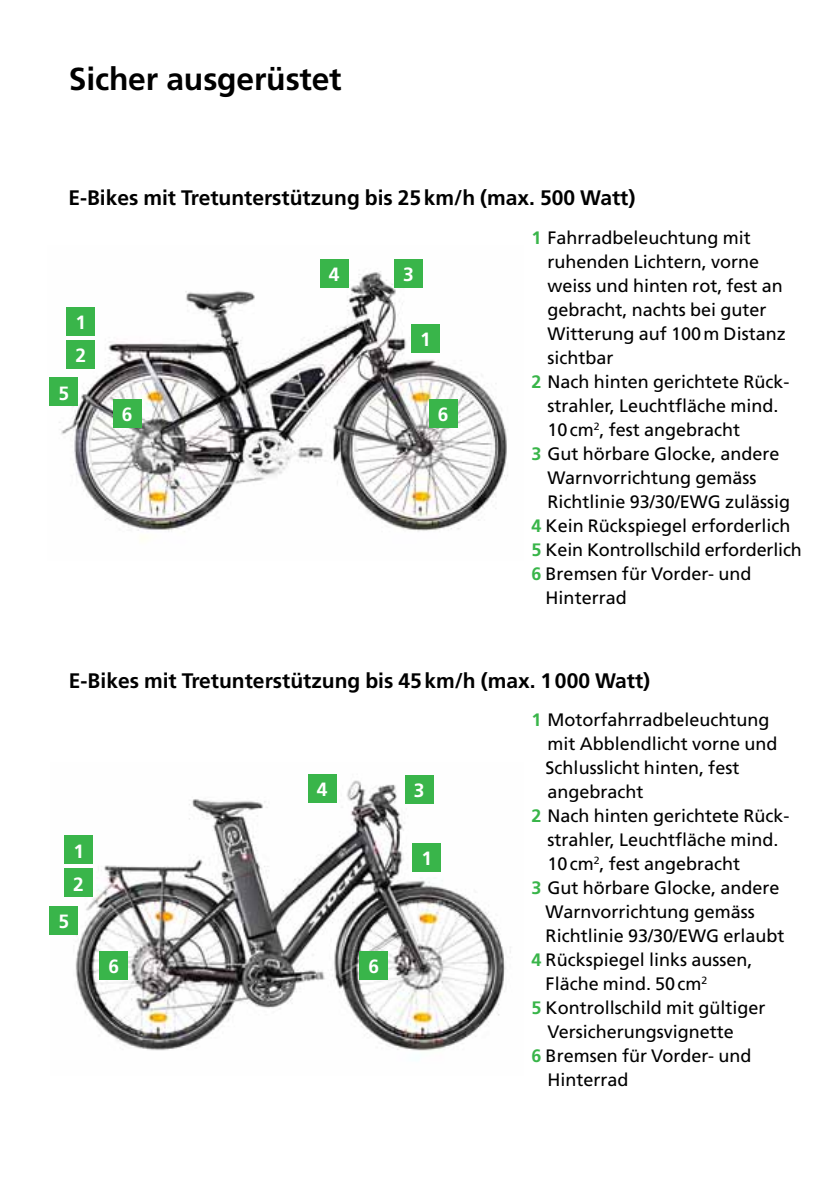
<style>
.page{position:relative;width:840px;height:1191px;background:#fff}
.page>*{position:absolute;margin:0;border:0;box-sizing:border-box;transform-origin:0 0}
.t1{font:700 31.8px "Frutiger LT Std";letter-spacing:-.005em;color:#000}
.t2{font:700 21px "Frutiger LT Std";color:#000}
.t3{font:700 19.2px/33.2px "Frutiger LT Std";color:#fff}
.t4{font:18px "Frutiger LT Std";color:#000}
.s1{font-weight:700;color:#39b54a}
</style>
<div class="page">
<img style="left:51px;top:774px;width:460px;height:277px">
<img style="left:49px;top:259px;width:459px;height:281px">
<div style="left:67px;top:307px;width:28px;height:28px;background:#39b54a"></div>
<div style="left:67px;top:340px;width:28px;height:28px;background:#39b54a"></div>
<div style="left:64px;top:869px;width:28px;height:28px;background:#39b54a"></div>
<div style="left:411px;top:325px;width:28px;height:28px;background:#39b54a"></div>
<div style="left:65px;top:836px;width:28px;height:28px;background:#39b54a"></div>
<div style="left:412px;top:843px;width:28px;height:28px;background:#39b54a"></div>
<div style="left:50px;top:378px;width:28px;height:28px;background:#39b54a"></div>
<div style="left:320px;top:259px;width:28px;height:28px;background:#39b54a"></div>
<div style="left:405px;top:775px;width:28px;height:28px;background:#39b54a"></div>
<div style="left:308px;top:774px;width:28px;height:28px;background:#39b54a"></div>
<div style="left:113px;top:399px;width:28px;height:28px;background:#39b54a"></div>
<div style="left:429px;top:399px;width:28px;height:28px;background:#39b54a"></div>
<div style="left:100px;top:951px;width:28px;height:28px;background:#39b54a"></div>
<div style="left:359px;top:951px;width:28px;height:28px;background:#39b54a"></div>
<div style="left:394px;top:259px;width:28px;height:28px;background:#39b54a"></div>
<div style="left:50px;top:906px;width:28px;height:28px;background:#39b54a"></div>
<h1 class="t1" style="left:69px;top:60px;width:274px">Sicher ausgerüstet</h1>
<p class="t2" style="left:68px;top:185px;width:568px">E-Bikes mit Tretunterstützung bis 25km/h (max. 500 Watt)</p>
<p class="t3" style="left:75px;top:306px;width:12px">1<br>2</p>
<p class="t3" style="left:59px;top:376px;width:12px">5</p>
<p class="t3" style="left:329px;top:257px;width:12px">4</p>
<p class="t3" style="left:403px;top:257px;width:12px">3</p>
<p class="t3" style="left:420px;top:323px;width:12px">1</p>
<p class="t3" style="left:122px;top:397px;width:12px">6</p>
<p class="t3" style="left:437px;top:397px;width:12px">6</p>
<p class="t4" style="left:531px;top:227px;width:221px"><span class="s1">1</span> Fahrradbeleuchtung mit</p>
<p class="t4" style="left:547px;top:251px;width:213px">ruhenden Lichtern, vorne</p>
<p class="t4" style="left:547px;top:275px;width:237px">weiss und hinten rot, fest an</p>
<p class="t4" style="left:547px;top:299px;width:220px">gebracht, nachts bei guter</p>
<p class="t4" style="left:547px;top:323px;width:240px">Witterung auf 100m Distanz</p>
<p class="t4" style="left:547px;top:347px;width:68px">sichtbar</p>
<p class="t4" style="left:531px;top:371px;width:259px"><span class="s1">2</span> Nach hinten gerichtete Rück-</p>
<p class="t4" style="left:547px;top:395px;width:232px">strahler, Leuchtfläche mind.</p>
<p class="t4" style="left:547px;top:419px;width:194px">10cm<sup>2</sup>, fest angebracht</p>
<p class="t4" style="left:531px;top:443px;width:249px"><span class="s1">3</span> Gut hörbare Glocke, andere</p>
<p class="t4" style="left:547px;top:467px;width:210px">Warnvorrichtung gemäss</p>
<p class="t4" style="left:547px;top:491px;width:244px">Richtlinie 93/30/EWG zulässig</p>
<p class="t4" style="left:531px;top:515px;width:260px"><span class="s1">4</span> Kein Rückspiegel erforderlich</p>
<p class="t4" style="left:531px;top:539px;width:272px"><span class="s1">5</span> Kein Kontrollschild erforderlich</p>
<p class="t4" style="left:531px;top:563px;width:221px"><span class="s1">6</span> Bremsen für Vorder- und</p>
<p class="t4" style="left:545px;top:587px;width:83px">Hinterrad</p>
<p class="t2" style="left:69px;top:668px;width:582px">E-Bikes mit Tretunterstützung bis 45km/h (max. 1000 Watt)</p>
<p class="t3" style="left:73px;top:834px;width:12px">1</p>
<p class="t3" style="left:73px;top:867px;width:12px">2</p>
<p class="t3" style="left:58px;top:904px;width:12px">5</p>
<p class="t3" style="left:316px;top:772px;width:12px">4</p>
<p class="t3" style="left:413px;top:774px;width:12px">3</p>
<p class="t3" style="left:108px;top:949px;width:12px">6</p>
<p class="t3" style="left:368px;top:949px;width:12px">6</p>
<p class="t3" style="left:421px;top:841px;width:12px">1</p>
<p class="t4" style="left:531px;top:709px;width:240px"><span class="s1">1</span> Motorfahrradbeleuchtung</p>
<p class="t4" style="left:547px;top:733px;width:231px">mit Abblendlicht vorne und</p>
<p class="t4" style="left:545px;top:757px;width:195px">Schlusslicht hinten, fest</p>
<p class="t4" style="left:547px;top:781px;width:98px">angebracht</p>
<p class="t4" style="left:531px;top:805px;width:259px"><span class="s1">2</span> Nach hinten gerichtete Rück-</p>
<p class="t4" style="left:547px;top:829px;width:232px">strahler, Leuchtfläche mind.</p>
<p class="t4" style="left:547px;top:853px;width:194px">10cm<sup>2</sup>, fest angebracht</p>
<p class="t4" style="left:531px;top:877px;width:249px"><span class="s1">3</span> Gut hörbare Glocke, andere</p>
<p class="t4" style="left:545px;top:901px;width:210px">Warnvorrichtung gemäss</p>
<p class="t4" style="left:545px;top:925px;width:240px">Richtlinie 93/30/EWG erlaubt</p>
<p class="t4" style="left:531px;top:949px;width:222px"><span class="s1">4</span> Rückspiegel links aussen,</p>
<p class="t4" style="left:545px;top:973px;width:163px">Fläche mind. 50cm<sup>2</sup></p>
<p class="t4" style="left:531px;top:997px;width:235px"><span class="s1">5</span> Kontrollschild mit gültiger</p>
<p class="t4" style="left:547px;top:1021px;width:188px">Versicherungsvignette</p>
<p class="t4" style="left:531px;top:1045px;width:221px"><span class="s1">6</span> Bremsen für Vorder- und</p>
<p class="t4" style="left:547px;top:1069px;width:83px">Hinterrad</p>
</div>
